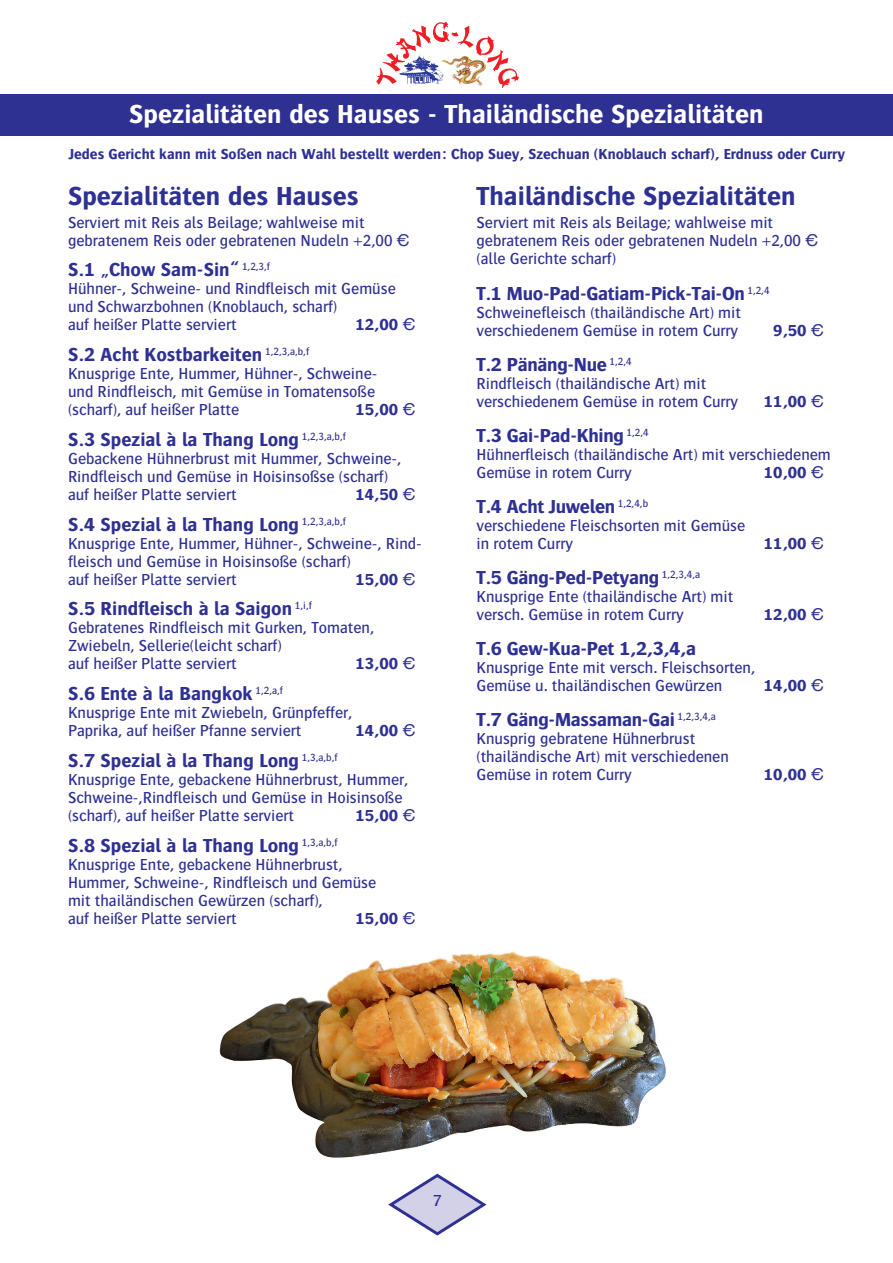
<style>
.page{position:relative;width:893px;height:1263px;background:#fff}
.page>*{position:absolute;margin:0;border:0;box-sizing:border-box;transform-origin:0 0}
.t1{font:700 27px "Bosis";color:#fff}
.t2{font:700 27px "Bosis";color:#2e3092}
.t3{font:700 19.5px "Bosis";color:#2e3092}
.t4{font:16.5px/18px "Bosis";color:#2e3092}
.t5{font:700 16.5px "Bosis";color:#2e3092}
.t6{font:700 15px "Bosis";color:#2e3092}
.s1{font-family:"Euro Sans EF One"}
.s2{font-family:"Euro Sans EF One";font-weight:400}
</style>
<div class="page">
<img style="left:219px;top:951px;width:447px;height:223px">
<svg style="left:388px;top:1174px;width:99px;height:61px"></svg>
<svg style="left:376px;top:22px;width:143px;height:66px"></svg>
<img style="left:398px;top:55px;width:47px;height:32px">
<img style="left:449px;top:60px;width:34px;height:26px">
<div style="left:0;top:94px;width:893px;height:41px;background:#2e3092"></div>
<p class="t1" style="left:129px;top:104px;width:636px">Spezialitäten des Hauses - Thailändische Spezialitäten</p>
<p class="t6" style="left:69px;top:149px;width:777px">Jedes Gericht kann mit Soßen nach Wahl bestellt werden: Chop Suey, Szechuan (Knoblauch scharf), Erdnuss oder Curry</p>
<p class="t2" style="left:68px;top:186px;width:292px">Spezialitäten des Hauses</p>
<p class="t4" style="left:68px;top:214px;width:298px">Serviert mit Reis als Beilage; wahlweise mit</p>
<p class="t4" style="left:68px;top:232px;width:343px">gebratenem Reis oder gebratenen Nudeln +2,00 <span class="s1">d</span></p>
<p class="t3" style="left:68px;top:263px;width:204px">S.1 „Chow Sam-Sin“ <sup>1,2,3,f</sup></p>
<p class="t4" style="left:68px;top:281px;width:329px">Hühner-, Schweine- und Rindfleisch mit Gemüse</p>
<p class="t4" style="left:68px;top:299px;width:271px">und Schwarzbohnen (Knoblauch, scharf)</p>
<p class="t4" style="left:68px;top:317px;width:170px">auf heißer Platte serviert</p>
<p class="t5" style="left:355px;top:319px;width:62px">12,00 <span class="s2">d</span></p>
<p class="t3" style="left:68px;top:347px;width:243px">S.2 Acht Kostbarkeiten <sup>1,2,3,a,b,f</sup></p>
<p class="t4" style="left:68px;top:366px;width:311px">Knusprige Ente, Hummer, Hühner-, Schweine-</p>
<p class="t4" style="left:68px;top:384px;width:309px">und Rindfleisch, mit Gemüse in Tomatensoße</p>
<p class="t4" style="left:68px;top:402px;width:173px">(scharf), auf heißer Platte</p>
<p class="t5" style="left:355px;top:403px;width:62px">15,00 <span class="s2">d</span></p>
<p class="t3" style="left:68px;top:432px;width:279px">S.3 Spezial à la Thang Long <sup>1,2,3,a,b,f</sup></p>
<p class="t4" style="left:68px;top:450px;width:335px">Gebackene Hühnerbrust mit Hummer, Schweine-,</p>
<p class="t4" style="left:68px;top:468px;width:321px">Rindfleisch und Gemüse in Hoisinsoßse (scharf)</p>
<p class="t4" style="left:68px;top:486px;width:170px">auf heißer Platte serviert</p>
<p class="t5" style="left:355px;top:488px;width:62px">14,50 <span class="s2">d</span></p>
<p class="t3" style="left:68px;top:517px;width:279px">S.4 Spezial à la Thang Long <sup>1,2,3,a,b,f</sup></p>
<p class="t4" style="left:68px;top:535px;width:355px">Knusprige Ente, Hummer, Hühner-, Schweine-, Rind&shy;fleisch und Gemüse in Hoisinsoße (scharf)</p>
<p class="t4" style="left:68px;top:571px;width:170px">auf heißer Platte serviert</p>
<p class="t5" style="left:355px;top:573px;width:62px">15,00 <span class="s2">d</span></p>
<p class="t3" style="left:68px;top:602px;width:245px">S.5 Rindfleisch à la Saigon <sup>1,i,f</sup></p>
<p class="t4" style="left:68px;top:620px;width:308px">Gebratenes Rindfleisch mit Gurken, Tomaten,</p>
<p class="t4" style="left:68px;top:638px;width:215px">Zwiebeln, Sellerie(leicht scharf)</p>
<p class="t4" style="left:68px;top:656px;width:170px">auf heißer Platte serviert</p>
<p class="t5" style="left:355px;top:658px;width:62px">13,00 <span class="s2">d</span></p>
<p class="t3" style="left:68px;top:686px;width:217px">S.6 Ente à la Bangkok <sup>1,2,a,f</sup></p>
<p class="t4" style="left:68px;top:705px;width:286px">Knusprige Ente mit Zwiebeln, Grünpfeffer,</p>
<p class="t4" style="left:68px;top:723px;width:235px">Paprika, auf heißer Pfanne serviert</p>
<p class="t5" style="left:355px;top:724px;width:62px">14,00 <span class="s2">d</span></p>
<p class="t3" style="left:68px;top:753px;width:271px">S.7 Spezial à la Thang Long <sup>1,3,a,b,f</sup></p>
<p class="t4" style="left:68px;top:771px;width:342px">Knusprige Ente, gebackene Hühnerbrust, Hummer,<br>Schweine-,Rindfleisch und Gemüse in Hoisinsoße (scharf), auf heißer Platte serviert</p>
<p class="t5" style="left:355px;top:809px;width:62px">15,00 <span class="s2">d</span></p>
<p class="t3" style="left:68px;top:838px;width:271px">S.8 Spezial à la Thang Long <sup>1,3,a,b,f</sup></p>
<p class="t4" style="left:68px;top:856px;width:276px">Knusprige Ente, gebackene Hühnerbrust,</p>
<p class="t4" style="left:68px;top:874px;width:310px">Hummer, Schweine-, Rindfleisch und Gemüse</p>
<p class="t4" style="left:68px;top:892px;width:256px">mit thailändischen Gewürzen (scharf),</p>
<p class="t4" style="left:68px;top:910px;width:170px">auf heißer Platte serviert</p>
<p class="t5" style="left:355px;top:912px;width:62px">15,00 <span class="s2">d</span></p>
<p class="t2" style="left:476px;top:186px;width:321px">Thailändische Spezialitäten</p>
<p class="t4" style="left:476px;top:214px;width:298px">Serviert mit Reis als Beilage; wahlweise mit</p>
<p class="t4" style="left:476px;top:232px;width:343px">gebratenem Reis oder gebratenen Nudeln +2,00 <span class="s1">d</span></p>
<p class="t4" style="left:476px;top:250px;width:141px">(alle Gerichte scharf)</p>
<p class="t3" style="left:476px;top:286px;width:295px">T.1 Muo-Pad-Gatiam-Pick-Tai-On <sup>1,2,4</sup></p>
<p class="t4" style="left:476px;top:304px;width:266px">Schweinefleisch (thailändische Art) mit</p>
<p class="t4" style="left:476px;top:322px;width:263px">verschiedenem Gemüse in rotem Curry</p>
<p class="t5" style="left:773px;top:324px;width:52px">9,50 <span class="s2">d</span></p>
<p class="t3" style="left:476px;top:357px;width:157px">T.2 Pänäng-Nue <sup>1,2,4</sup></p>
<p class="t4" style="left:476px;top:375px;width:231px">Rindfleisch (thailändische Art) mit</p>
<p class="t4" style="left:476px;top:393px;width:263px">verschiedenem Gemüse in rotem Curry</p>
<p class="t5" style="left:764px;top:395px;width:62px">11,00 <span class="s2">d</span></p>
<p class="t3" style="left:476px;top:428px;width:174px">T.3 Gai-Pad-Khing <sup>1,2,4</sup></p>
<p class="t4" style="left:476px;top:446px;width:356px">Hühnerfleisch (thailändische Art) mit verschiedenem<br>Gemüse in rotem Curry</p>
<p class="t5" style="left:764px;top:466px;width:62px">10,00 <span class="s2">d</span></p>
<p class="t3" style="left:476px;top:499px;width:173px">T.4 Acht Juwelen <sup>1,2,4,b</sup></p>
<p class="t4" style="left:476px;top:517px;width:270px">verschiedene Fleischsorten mit Gemüse</p>
<p class="t4" style="left:476px;top:535px;width:98px">in rotem Curry</p>
<p class="t5" style="left:764px;top:537px;width:62px">11,00 <span class="s2">d</span></p>
<p class="t3" style="left:476px;top:570px;width:225px">T.5 Gäng-Ped-Petyang <sup>1,2,3,4,a</sup></p>
<p class="t4" style="left:476px;top:588px;width:258px">Knusprige Ente (thailändische Art) mit</p>
<p class="t4" style="left:476px;top:606px;width:209px">versch. Gemüse in rotem Curry</p>
<p class="t5" style="left:764px;top:608px;width:62px">12,00 <span class="s2">d</span></p>
<p class="t3" style="left:476px;top:641px;width:221px">T.6 Gew-Kua-Pet 1,2,3,4,a</p>
<p class="t4" style="left:476px;top:659px;width:280px">Knusprige Ente mit versch. Fleischsorten,</p>
<p class="t4" style="left:476px;top:677px;width:247px">Gemüse u. thailändischen Gewürzen</p>
<p class="t5" style="left:764px;top:679px;width:62px">14,00 <span class="s2">d</span></p>
<p class="t3" style="left:476px;top:712px;width:241px">T.7 Gäng-Massaman-Gai <sup>1,2,3,4,a</sup></p>
<p class="t4" style="left:476px;top:730px;width:220px">Knusprig gebratene Hühnerbrust</p>
<p class="t4" style="left:476px;top:748px;width:254px">(thailändische Art) mit verschiedenen</p>
<p class="t4" style="left:476px;top:766px;width:157px">Gemüse in rotem Curry</p>
<p class="t5" style="left:764px;top:768px;width:62px">10,00 <span class="s2">d</span></p>
<p class="t4" style="left:433px;top:1192px;width:10px">7</p>
</div>
